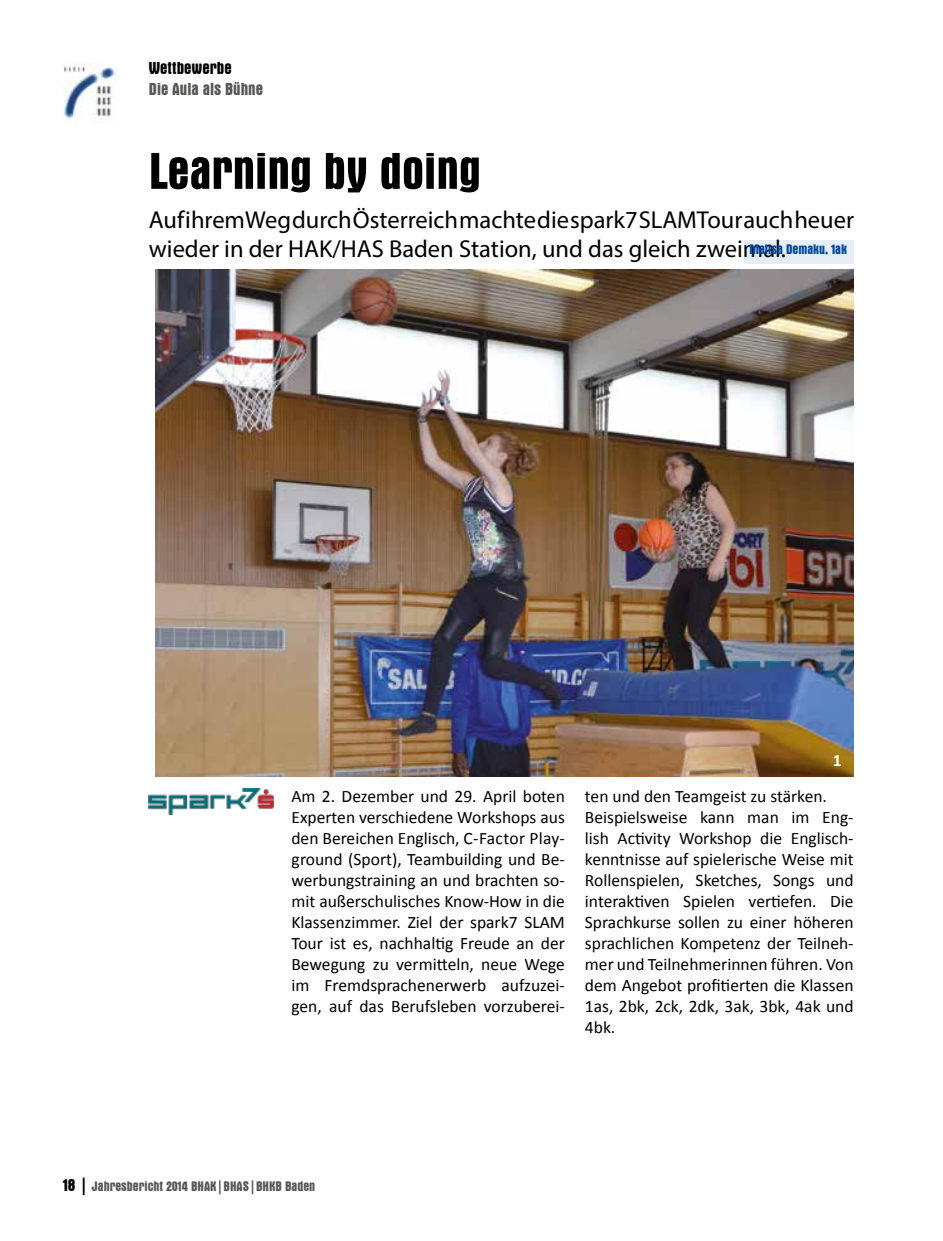
<style>
.page{position:relative;width:943px;height:1241px;background:#fff}
.page>*{position:absolute;margin:0;border:0;box-sizing:border-box;transform-origin:0 0}
.t1{font:700 condensed 52.5px "Aurora BT";color:#000}
.t2{font:24.5px/29.4px "Myriad Pro";color:#000}
.t3{font:17.5px/21px "Calibri";color:#000;text-align:justify}
.t4{font:700 condensed 17.5px "Aurora BT";color:#575756}
.t5{font:700 condensed 17.5px "Aurora BT";color:#000}
.t6{font:700 17.5px "Calibri";color:#fff}
.t7{font:700 condensed 14px "Aurora BT";color:#575756}
.t8{font:700 condensed 14px "Aurora BT";color:#00489a}
.s1{font-size:17.5px;color:#000}
</style>
<div class="page">
<img style="left:63px;top:63px;width:53px;height:60px">
<div style="left:744px;top:240px;width:109px;height:23px;background:#e6edf5"></div>
<img style="left:155px;top:269px;width:698px;height:507px">
<img style="left:149px;top:788px;width:125px;height:26px">
<p class="t5" style="left:149px;top:58px;width:84px">Wettbewerbe</p>
<p class="t4" style="left:149px;top:79px;width:116px">Die Aula als Bühne</p>
<p class="t1" style="left:149px;top:141px;width:333px">Learning by doing</p>
<p class="t2" style="left:149px;top:204px;width:706px">Auf ihrem Weg durch Österreich machte die spark7 SLAM Tour auch heuer wieder in der HAK/HAS Baden Station, und das gleich zweimal.</p>
<p class="t8" style="left:749px;top:241px;width:99px">Malisa Demaku, 1ak</p>
<p class="t6" style="left:832px;top:749px;width:10px">1</p>
<p class="t3" style="left:291px;top:785px;width:275px">Am 2. Dezember und 29. April boten Experten verschiedene Workshops aus den Bereichen Englisch, C-Factor Play&shy;ground (Sport), Teambuilding und Be&shy;werbungstraining an und brachten so&shy;mit außerschulisches Know-How in die Klassenzimmer. Ziel der spark7 SLAM Tour ist es, nachhaltig Freude an der Bewegung zu vermitteln, neue Wege im Fremdsprachenerwerb aufzuzei&shy;gen, auf das Berufsleben vorzuberei-</p>
<p class="t3" style="left:585px;top:785px;width:270px;text-align:left">ten und den Teamgeist zu stärken.<br>Beispielsweise kann man im Eng&shy;lish Activity Workshop die Englisch&shy;kenntnisse auf spielerische Weise mit Rollenspielen, Sketches, Songs und interaktiven Spielen vertiefen. Die Sprachkurse sollen zu einer höheren sprachlichen Kompetenz der Teilneh&shy;mer und Teilnehmerinnen führen. Von dem Angebot profitierten die Klassen 1as, 2bk, 2ck, 2dk, 3ak, 3bk, 4ak und 4bk.</p>
<p class="t7" style="left:63px;top:1178px;width:254px"><span class="s1">18 |</span> Jahresbericht 2014 BHAK|BHAS|BHKB Baden</p>
</div>
